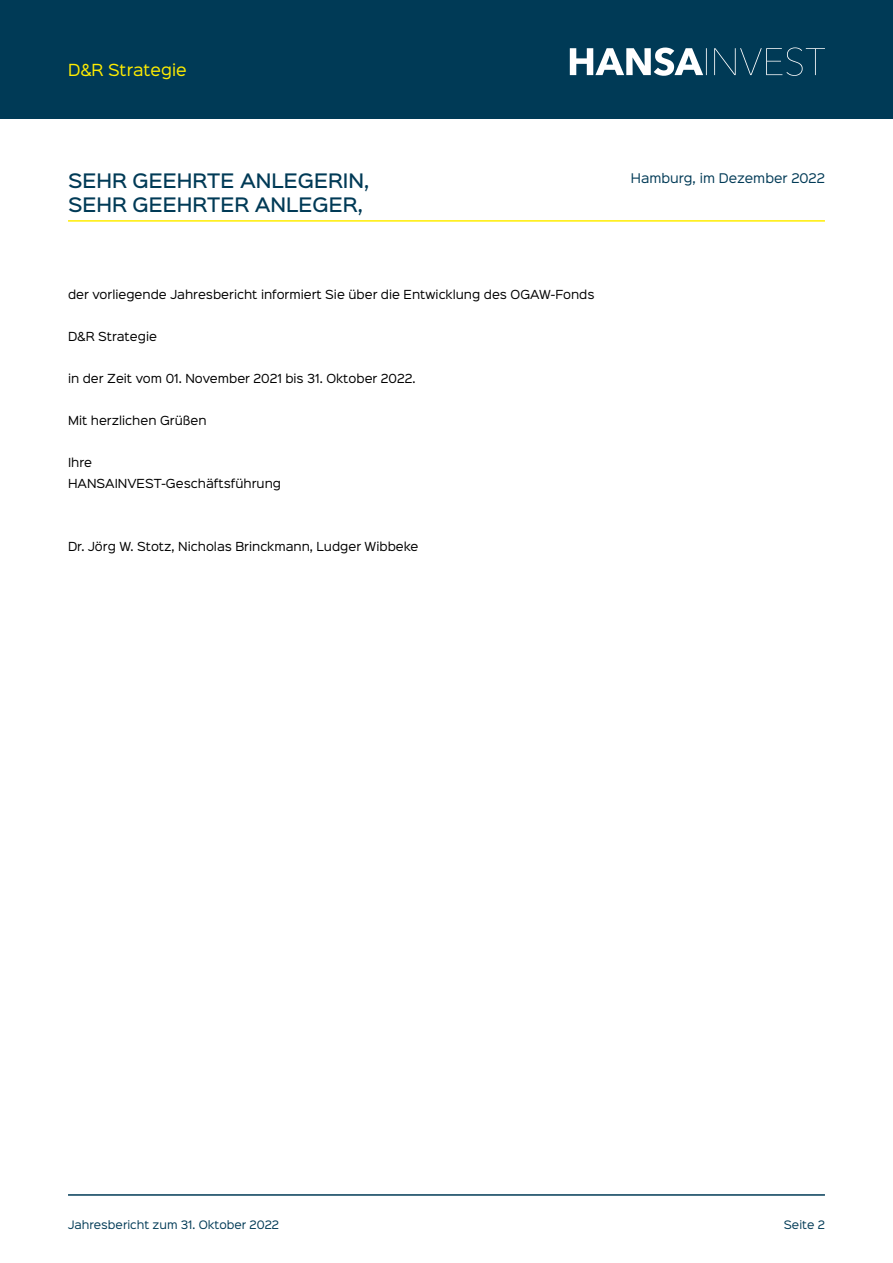
<style>
.page{position:relative;width:893px;height:1263px;background:#fff}
.page>*{position:absolute;margin:0;border:0;box-sizing:border-box;transform-origin:0 0}
.t1{font:500 18px/24px "Sinkin Sans 500";color:#003a56}
.t2{font:15px "Sinkin Sans 400";color:#ffed00}
.t3{font:12px "Sinkin Sans 400";color:#003a56}
.t4{font:11.25px/21px "Sinkin Sans 400";color:#000}
.t5{font:10.5px "Sinkin Sans 400";color:#003a56}
</style>
<div class="page">
<div style="left:0;top:0;width:893px;height:119px;background:#003a56"></div>
<svg style="left:570px;top:47px;width:255px;height:29px"></svg>
<hr style="left:68px;top:1194px;width:757px;height:2px;background:#003a56">
<hr style="left:68px;top:220px;width:757px;height:2px;background:#ffed00">
<h2 class="t2" style="left:68px;top:57px;width:120px">D&amp;R Strategie</h2>
<h1 class="t1" style="left:68px;top:167px;width:303px">SEHR GEEHRTE ANLEGERIN,<br>SEHR GEEHRTER ANLEGER,</h1>
<p class="t3" style="left:631px;top:168px;width:196px">Hamburg, im Dezember 2022</p>
<p class="t4" style="left:68px;top:283px;width:528px">der vorliegende Jahresbericht informiert Sie über die Entwicklung des OGAW-Fonds</p>
<p class="t4" style="left:68px;top:325px;width:90px">D&amp;R Strategie</p>
<p class="t4" style="left:68px;top:367px;width:349px">in der Zeit vom 01. November 2021 bis 31. Oktober 2022.</p>
<p class="t4" style="left:68px;top:409px;width:140px">Mit herzlichen Grüßen</p>
<p class="t4" style="left:68px;top:451px;width:215px">Ihre<br>HANSAINVEST-Geschäftsführung</p>
<p class="t4" style="left:68px;top:535px;width:352px">Dr. Jörg W. Stotz, Nicholas Brinckmann, Ludger Wibbeke</p>
<p class="t5" style="left:68px;top:1216px;width:212px">Jahresbericht zum 31. Oktober 2022</p>
<p class="t5" style="left:784px;top:1216px;width:43px">Seite 2</p>
</div>
